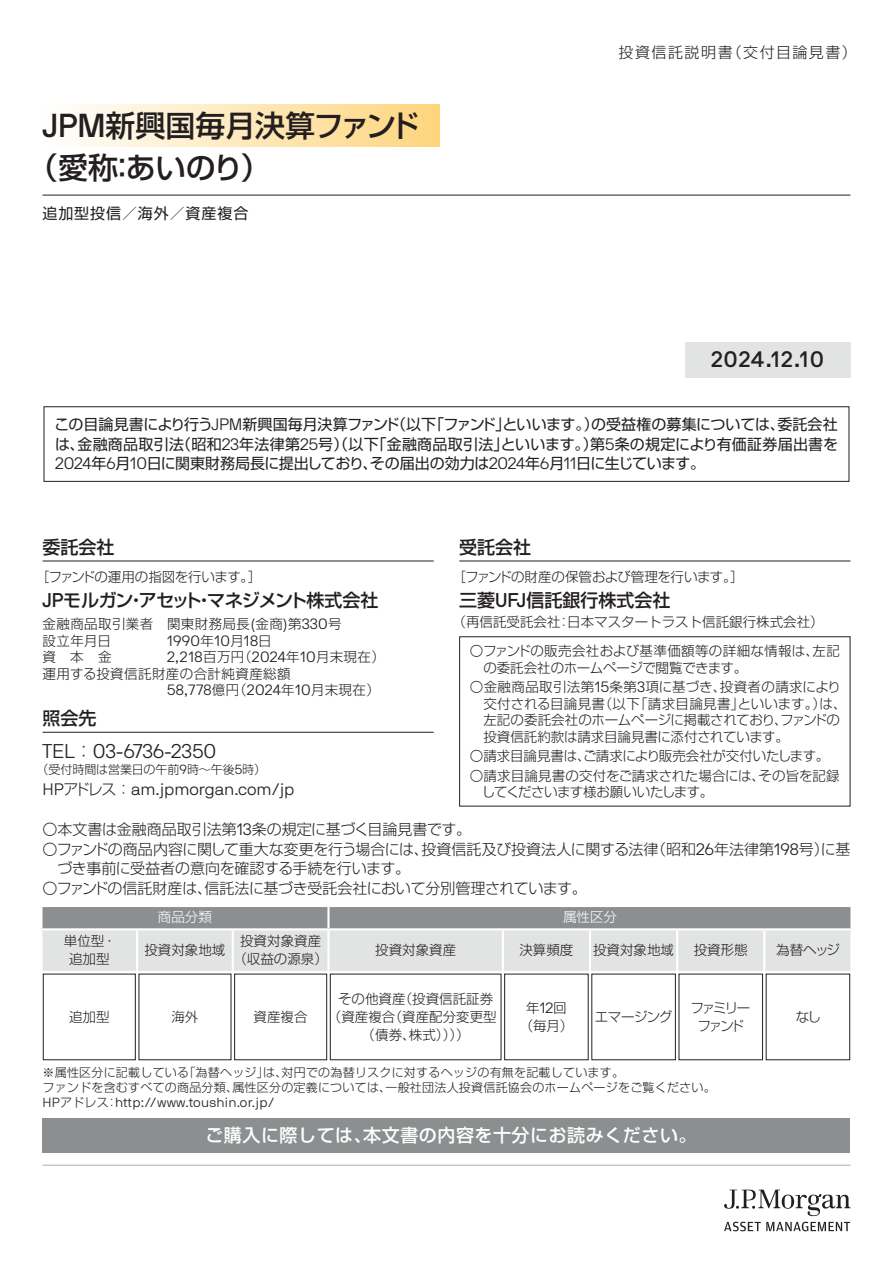
<style>
.page{position:relative;width:893px;height:1263px;background:#fff}
.page>*{position:absolute;margin:0;border:0;box-sizing:border-box;transform-origin:0 0}
.t1{font:500 30px/42.5px "Shin Go Pr 5";color:#231f20}
.t2{font:22.35px "JPMAM Pro Med";letter-spacing:.045em;color:#231f20}
.t3{font:19.8px "JPMAM Pro Lig";color:#231f20}
.t4{font:500 18px "Shin Go Pr 5";letter-spacing:.03em;color:#fff}
.t5{font:500 18px "Shin Go Pr 5";color:#231f20}
.t6{font:500 18px "Shin Go Pr 5";letter-spacing:-.035em;color:#231f20}
.t7{font:16.5px "JPMAM Pro Lig";color:#231f20}
.t8{font:15px/19.5px "Shin Go Pr 5";letter-spacing:-.005em;color:#231f20;text-align:justify}
.t9{font:300 15px "Shin Go Pr 5";letter-spacing:-.01em;color:#231f20}
.t10{font:300 15px "Shin Go Pr 5";letter-spacing:-.03em;color:#231f20}
.t11{font:300 15px "Shin Go Pr 5";letter-spacing:.1em;color:#231f20}
.t12{font:15px "Shin Go Pr 5";letter-spacing:.06em;color:#231f20}
.t13{font:14.85px "JPMAM Pro Lig";letter-spacing:.025em;color:#231f20}
.t14{font:300 13.5px/18px "Shin Go Pr 5";color:#231f20}
.t15{font:300 13.5px/16.5px "Shin Go Pr 5";letter-spacing:.03em;color:#231f20}
.t16{font:300 13.5px "Shin Go Pr 5";letter-spacing:-.03em;color:#231f20}
.t17{font:300 13.5px "Shin Go Pr 5";letter-spacing:-.04em;color:#231f20}
.t18{font:300 13.5px/18px "Shin Go Pr 5";letter-spacing:-.155em;color:#231f20;text-align:center}
.t19{font:300 13.5px "Shin Go Pr 5";color:#fff}
.t20{font:13.2px "JPMAM Pro Lig";letter-spacing:.02em;color:#231f20}
.t21{font:300 12px/15px "Shin Go Pr 5";letter-spacing:.02em;color:#231f20}
.t22{font:300 12px "Shin Go Pr 5";color:#231f20}
.s1{font-family:"JPMAM Pro Med";font-weight:400;font-size:33px}
.s2{font-family:"JPMAM Pro Lig";font-size:16.5px}
.s3{font-family:"JPMAM Pro Med";font-weight:400;font-size:19.8px}
.s4{font-family:"JPMAM Pro Lig";font-weight:400;font-size:14.85px}
.s5{font-family:"JPMAM Pro Lig";font-weight:400;font-size:16.5px}
.s6{font-family:"Shin Go Pr 5";font-weight:300;font-size:13.5px}
.s7{font-family:"Shin Go Pr 5";font-weight:300;font-size:18px}
.s8{font-family:"JPMAM Pro Lig";font-weight:400;font-size:13.2px}
.s9{font-family:"Shin Go Pr 5";font-weight:300;font-size:15px}
.s10{font-family:"Shin Go Pr 5";font-weight:300;font-size:12px}
</style>
<div class="page">
<hr style="left:43px;top:1165px;width:807px;height:1px;background:#abadaf">
<svg style="left:724px;top:1189px;width:126px;height:27px"></svg>
<svg style="left:724px;top:1222px;width:126px;height:9px"></svg>
<div style="left:685px;top:342px;width:165px;height:36px;background:#e2e4e4"></div>
<div style="left:44px;top:406px;width:805px;height:76px;border:1px solid #231f20"></div>
<hr style="left:43px;top:561px;width:391px;height:1px;background:#231f20">
<hr style="left:43px;top:732px;width:391px;height:1px;background:#231f20">
<hr style="left:459px;top:561px;width:391px;height:1px;background:#231f20">
<div style="left:459px;top:636px;width:391px;height:170px;border:1px solid #231f20"></div>
<div style="left:43px;top:1118px;width:807px;height:34px;background:#8c8f90"></div>
<svg style="left:43px;top:907px;width:807px;height:64px;background:#c4c7c7"></svg>
<hr style="left:40px;top:928px;width:97px;height:2px;background:#fff">
<hr style="left:137px;top:928px;width:96px;height:2px;background:#fff">
<hr style="left:233px;top:928px;width:95px;height:2px;background:#fff">
<hr style="left:328px;top:928px;width:175px;height:2px;background:#fff">
<hr style="left:503px;top:928px;width:87px;height:2px;background:#fff">
<hr style="left:590px;top:928px;width:87px;height:2px;background:#fff">
<hr style="left:677px;top:928px;width:87px;height:2px;background:#fff">
<hr style="left:764px;top:928px;width:89px;height:2px;background:#fff">
<hr style="left:327px;top:907px;width:3px;height:21px;background:#fff">
<hr style="left:136px;top:930px;width:2px;height:41px;background:#fff">
<hr style="left:232px;top:930px;width:2px;height:41px;background:#fff">
<hr style="left:327px;top:930px;width:3px;height:41px;background:#fff">
<hr style="left:502px;top:930px;width:2px;height:41px;background:#fff">
<hr style="left:589px;top:930px;width:2px;height:41px;background:#fff">
<hr style="left:676px;top:930px;width:2px;height:41px;background:#fff">
<hr style="left:763px;top:930px;width:2px;height:41px;background:#fff">
<div style="left:43px;top:974px;width:93px;height:86px;border:1px solid #231f20"></div>
<div style="left:234px;top:974px;width:93px;height:86px;border:1px solid #231f20"></div>
<div style="left:43px;top:104px;width:397px;height:43px;background:linear-gradient(to right,#fefefe,#fed57d)"></div>
<hr style="left:43px;top:195px;width:807px;height:1px;background:#231f20">
<h1 class="t1" style="left:28px;top:102px;width:393px;text-indent:14px"><span class="s1">JPM</span>新興国毎月決算ファンド（愛称：あいのり）</h1>
<p class="t12" style="left:43px;top:201px;width:207px">追加型投信／海外／資産複合</p>
<p class="t11" style="left:619px;top:40px;width:240px">投資信託説明書（交付目論見書）</p>
<h2 class="t2" style="left:711px;top:347px;width:115px">2024.12.10</h2>
<p class="t8" style="left:55px;top:413px;width:785px">この目論見書により行う<span class="s2">JPM</span>新興国毎月決算ファンド（以下「ファンド」といいます。）の受益権の募集については、委託会社は、金融商品取引法（昭和<span class="s2">23</span>年法律第<span class="s2">25</span>号）（以下「金融商品取引法」といいます。）第<span class="s2">5</span>条の規定により有価証券届出書を<span class="s2">2024</span>年<span class="s2">6</span>月<span class="s2">10</span>日に関東財務局長に提出しており、その届出の効力は<span class="s2">2024</span>年<span class="s2">6</span>月<span class="s2">11</span>日に生じています。</p>
<h3 class="t5" style="left:43px;top:533px;width:73px">委託会社</h3>
<p class="t16" style="left:36px;top:566px;width:227px">［ファンドの運用の指図を行います。］</p>
<h3 class="t6" style="left:43px;top:586px;width:337px"><span class="s3">JP</span>モルガン・アセット・マネジメント株式会社</h3>
<p class="t15" style="left:43px;top:614px;width:301px">金融商品取引業者 関東財務局長<span class="s4">(</span>金商<span class="s4">)</span>第<span class="s4">330</span>号設立年月日</p>
<h3 class="t5" style="left:459px;top:533px;width:73px">受託会社</h3>
<p class="t16" style="left:452px;top:566px;width:293px">［ファンドの財産の保管および管理を行います。］</p>
<h3 class="t5" style="left:459px;top:586px;width:213px">三菱<span class="s3">UFJ</span>信託銀行株式会社</h3>
<p class="t14" style="left:470px;top:606px;width:371px;line-height:29.2px;text-indent:-17px">（再信託受託会社：日本マスタートラスト信託銀行株式会社）〇ファンドの販売会社および基準価額等の詳細な情報は、左記</p>
<p class="t14" style="left:470px;top:656px;width:373px;line-height:19.5px;text-indent:14px">の委託会社のホームページで閲覧できます。<br>〇金融商品取引法第<span class="s4">15</span>条第<span class="s4">3</span>項に基づき、投資者の請求により</p>
<p class="t14" style="left:483px;top:694px;width:365px;line-height:16.5px">交付される目論見書（以下「請求目論見書」といいます。）は、左記の委託会社のホームページに掲載されており、ファンドの投資信託約款は請求目論見書に添付されています。</p>
<p class="t14" style="left:470px;top:745px;width:371px;line-height:19.5px">〇請求目論見書は、ご請求により販売会社が交付いたします。〇請求目論見書の交付をご請求された場合には、その旨を記録</p>
<p class="t17" style="left:482px;top:781px;width:233px">してくださいます様お願いいたします。</p>
<p class="t9" style="left:43px;top:817px;width:430px">〇本文書は金融商品取引法第<span class="s5">13</span>条の規定に基づく目論見書です。</p>
<p class="t9" style="left:43px;top:837px;width:809px">〇ファンドの商品内容に関して重大な変更を行う場合には、投資信託及び投資法人に関する法律（昭和<span class="s5">26</span>年法律第<span class="s5">198</span>号）に基</p>
<p class="t10" style="left:57px;top:856px;width:354px">づき事前に受益者の意向を確認する手続を行います。</p>
<p class="t9" style="left:43px;top:876px;width:546px">〇ファンドの信託財産は、信託法に基づき受託会社において分別管理されています。</p>
<p class="t13" style="left:167px;top:632px;width:106px">1990<span class="s6">年</span>10<span class="s6">月</span>18<span class="s6">日</span></p>
<p class="t14" style="left:43px;top:647px;width:71px">資　本　金</p>
<p class="t13" style="left:167px;top:648px;width:219px">2,218<span class="s6">百万円（</span>2024<span class="s6">年</span>10<span class="s6">月末現在）</span></p>
<p class="t15" style="left:43px;top:664px;width:250px">運用する投資信託財産の合計純資産総額</p>
<p class="t13" style="left:167px;top:681px;width:214px">58,778<span class="s6">億円（</span>2024<span class="s6">年</span>10<span class="s6">月末現在）</span></p>
<h3 class="t5" style="left:43px;top:704px;width:55px">照会先</h3>
<h3 class="t3" style="left:43px;top:739px;width:175px">TEL<span class="s7">：</span>03-6736-2350</h3>
<p class="t22" style="left:37px;top:760px;width:231px">（受付時間は営業日の午前<span class="s8">9</span>時～午後<span class="s8">5</span>時）</p>
<p class="t7" style="left:43px;top:780px;width:253px">HP<span class="s9">アドレス：</span>am.jpmorgan.com/jp</p>
<p class="t19" style="left:158px;top:906px;width:55px">商品分類</p>
<p class="t19" style="left:563px;top:906px;width:55px">属性区分</p>
<p class="t14" style="left:64px;top:931px;width:54px;text-align:center">単位型・追加型</p>
<p class="t14" style="left:144px;top:940px;width:82px">投資対象地域</p>
<p class="t14" style="left:233px;top:931px;width:96px;text-align:center">投資対象資産（収益の源泉）</p>
<p class="t14" style="left:375px;top:940px;width:83px">投資対象資産</p>
<p class="t14" style="left:519px;top:940px;width:55px">決算頻度</p>
<p class="t14" style="left:593px;top:940px;width:82px">投資対象地域</p>
<p class="t14" style="left:694px;top:940px;width:55px">投資形態</p>
<p class="t14" style="left:776px;top:940px;width:65px">為替ヘッジ</p>
<p class="t14" style="left:328px;top:989px;width:170px;text-align:center">その他資産（投資信託証券（資産複合（資産配分変更型（債券、株式））））</p>
<p class="t14" style="left:520px;top:998px;width:55px;text-align:center">年<span class="s4">12</span>回（毎月）</p>
<p class="t14" style="left:595px;top:1007px;width:79px">エマージング</p>
<p class="t18" style="left:690px;top:998px;width:61px">ファミリーファンド</p>
<p class="t14" style="left:796px;top:1007px;width:27px">なし</p>
<p class="t21" style="left:43px;top:1063px;width:675px">※属性区分に記載している「為替ヘッジ」は、対円での為替リスクに対するヘッジの有無を記載しています。<br>ファンドを含むすべての商品分類、属性区分の定義については、一般社団法人投資信託協会のホームページをご覧ください。</p>
<p class="t20" style="left:43px;top:1094px;width:234px">HP<span class="s10">アドレス：</span>http://www.toushin.or.jp/</p>
<p class="t14" style="left:69px;top:1007px;width:42px">追加型</p>
<p class="t14" style="left:171px;top:1007px;width:29px">海外</p>
<p class="t14" style="left:254px;top:1007px;width:55px">資産複合</p>
<h3 class="t4" style="left:205px;top:1120px;width:493px">ご購入に際しては、本文書の内容を十分にお読みください。</h3>
</div>
